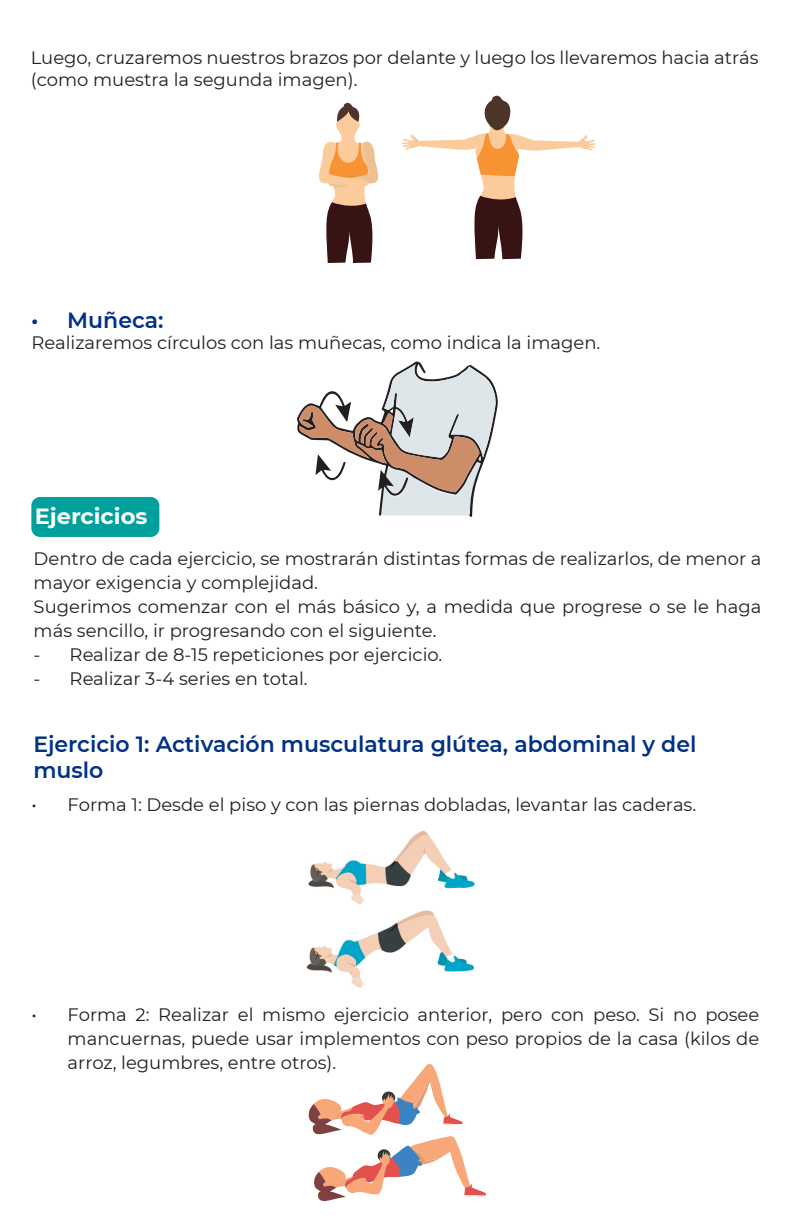
<style>
.page{position:relative;width:792px;height:1224px;background:#fff}
.page>*{position:absolute;margin:0;border:0;box-sizing:border-box;transform-origin:0 0}
.t1{font:600 22px/26.4px "Montserrat";color:#003186}
.t2{font:700 22px "Montserrat";color:#fff}
.t3{font:18px/24px "Montserrat";color:#231f20}
</style>
<div class="page">
<div style="left:31px;top:497px;width:128px;height:40px;background:#00a19c;border-radius:9px"></div>
<img style="left:306px;top:830px;width:169px;height:158px">
<svg style="left:309px;top:1064px;width:177px;height:137px"></svg>
<svg style="left:319px;top:102px;width:60px;height:161px"></svg>
<svg style="left:402px;top:95px;width:194px;height:164px"></svg>
<svg style="left:297px;top:361px;width:201px;height:156px"></svg>
<p class="t3" style="left:31px;top:46px;width:729px;line-height:22px">Luego, cruzaremos nuestros brazos por delante y luego los llevaremos hacia atrás (como muestra la segunda imagen).</p>
<p class="t1" style="left:31px;top:306px;width:134px">• Muñeca:</p>
<p class="t3" style="left:32px;top:330px;width:570px">Realizaremos círculos con las muñecas, como indica la imagen.</p>
<p class="t2" style="left:35px;top:500px;width:114px">Ejercicios</p>
<p class="t3" style="left:34px;top:546px;width:729px">Dentro de cada ejercicio, se mostrarán distintas formas de realizarlos, de menor a mayor exigencia y complejidad.<br>Sugerimos comenzar con el más básico y, a medida que progrese o se le haga más sencillo, ir progresando con el siguiente.</p>
<p class="t3" style="left:34px;top:642px;width:410px">- Realizar de 8-15 repeticiones por ejercicio.</p>
<p class="t3" style="left:34px;top:666px;width:276px">- Realizar 3-4 series en total.</p>
<p class="t1" style="left:33px;top:730px;width:665px">Ejercicio 1: Activación musculatura glútea, abdominal y del muslo</p>
<p class="t3" style="left:32px;top:792px;width:666px">• Forma 1: Desde el piso y con las piernas dobladas, levantar las caderas.</p>
<p class="t3" style="left:68px;top:1002px;width:693px;text-align:justify;text-indent:-36px">• Forma 2: Realizar el mismo ejercicio anterior, pero con peso. Si no posee mancuernas, puede usar implementos con peso propios de la casa (kilos de arroz, legumbres, entre otros).</p>
</div>
